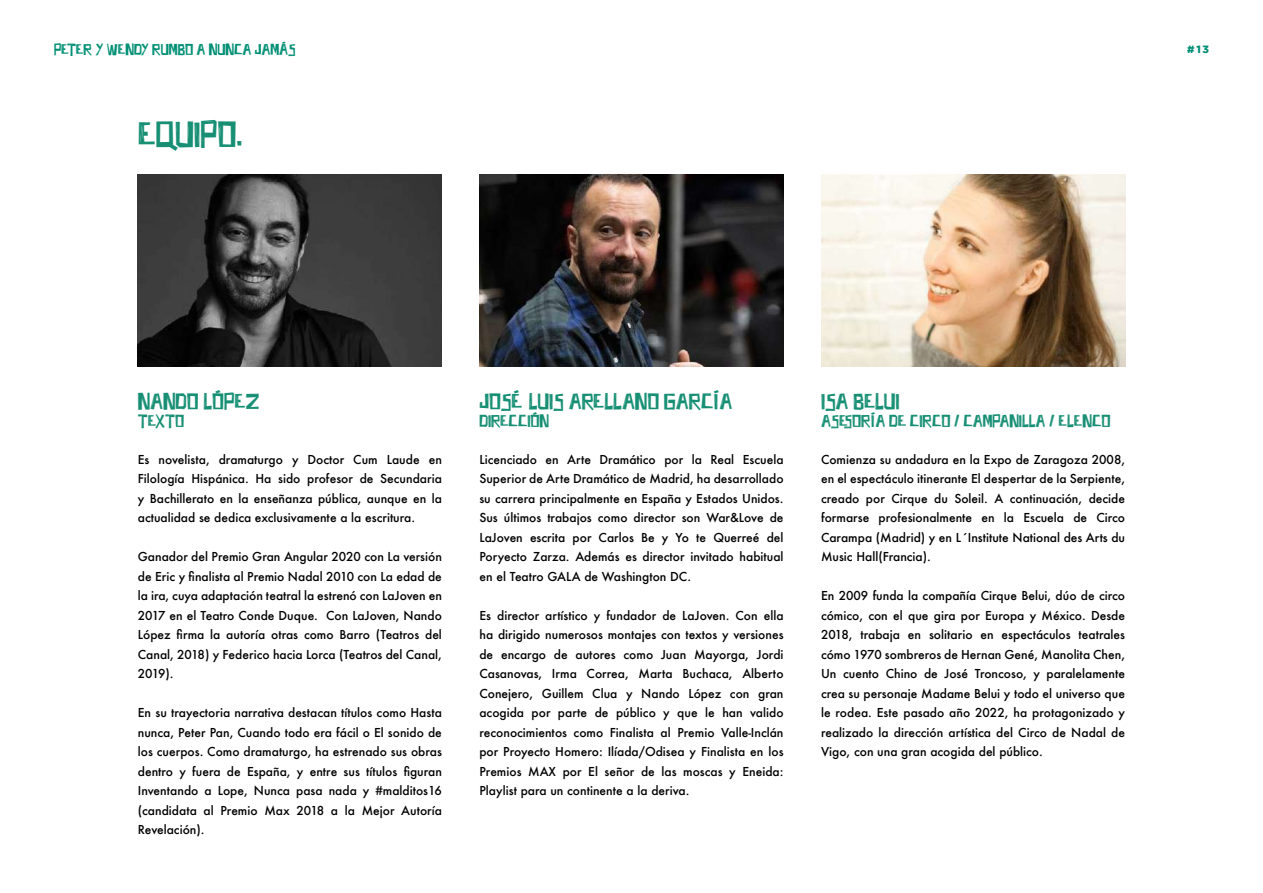
<style>
.page{position:relative;width:1263px;height:893px;background:#fff}
.page>*{position:absolute;margin:0;border:0;box-sizing:border-box;transform-origin:0 0}
.t1{font:31.5px "Fifties Movies";color:#178f74}
.t2{font:19.5px "Fifties Movies";color:#178f74}
.t3{font:15px "Fifties Movies";color:#178f74}
.t4{font:13.5px "Fifties Movies";color:#008f74}
.t5{font:500 12px/19.5px "Futura";color:#000;text-align:justify}
.t6{font:900 10.5px "Gotham";color:#008f74}
</style>
<div class="page">
<img style="left:821px;top:175px;width:304px;height:191px">
<img style="left:479px;top:175px;width:304px;height:191px">
<img style="left:138px;top:175px;width:304px;height:191px">
<p class="t4" style="left:54px;top:41px;width:243px">PETER Y WENDY RUMBO A NUNCA JAMÁS</p>
<p class="t6" style="left:1187px;top:43px;width:23px">#13</p>
<h1 class="t1" style="left:138px;top:115px;width:106px">EQUIPO.</h1>
<h2 class="t2" style="left:138px;top:390px;width:123px">NANDO LÓPEZ</h2>
<p class="t3" style="left:138px;top:412px;width:48px">TEXTO</p>
<p class="t5" style="left:138px;top:449px;width:306px">Es novelista, dramaturgo y Doctor Cum Laude en Filología Hispánica. Ha sido profesor de Secundaria y Bachillerato en la enseñanza pública, aunque en la actualidad se dedica exclusivamente a la escritura.</p>
<p class="t5" style="left:138px;top:547px;width:306px">Ganador del Premio Gran Angular 2020 con La versión de Eric y finalista al Premio Nadal 2010 con La edad de la ira, cuya adaptación teatral la estrenó con LaJoven en 2017 en el Teatro Conde Duque. Con LaJoven, Nando López firma la autoría otras como Barro (Teatros del Canal, 2018) y Federico hacia Lorca (Teatros del Canal, 2019).</p>
<p class="t5" style="left:138px;top:703px;width:306px">En su trayectoria narrativa destacan títulos como Hasta nunca, Peter Pan, Cuando todo era fácil o El sonido de los cuerpos. Como dramaturgo, ha estrenado sus obras dentro y fuera de España, y entre sus títulos figuran Inventando a Lope, Nunca pasa nada y #malditos16 (candidata al Premio Max 2018 a la Mejor Autoría Revelación).</p>
<h2 class="t2" style="left:479px;top:390px;width:255px">JOSÉ LUIS ARELLANO GARCÍA</h2>
<p class="t3" style="left:479px;top:412px;width:71px">DIRECCIÓN</p>
<p class="t5" style="left:479px;top:449px;width:306px">Licenciado en Arte Dramático por la Real Escuela Superior de Arte Dramático de Madrid, ha desarrollado su carrera principalmente en España y Estados Unidos.<br>Sus últimos trabajos como director son War&amp;Love de LaJoven escrita por Carlos Be y Yo te Querreé del Poryecto Zarza. Además es director invitado habitual en el Teatro GALA de Washington DC.</p>
<p class="t5" style="left:479px;top:605px;width:306px">Es director artístico y fundador de LaJoven. Con ella ha dirigido numerosos montajes con textos y versiones de encargo de autores como Juan Mayorga, Jordi Casanovas, Irma Correa, Marta Buchaca, Alberto Conejero, Guillem Clua y Nando López con gran acogida por parte de público y que le han valido reconocimientos como Finalista al Premio Valle-Inclán por Proyecto Homero: Ilíada/Odisea y Finalista en los Premios MAX por El señor de las moscas y Eneida:<br>Playlist para un continente a la deriva.</p>
<h2 class="t2" style="left:821px;top:390px;width:80px">ISA BELUI</h2>
<p class="t3" style="left:821px;top:412px;width:291px">ASESORÍA DE CIRCO / CAMPANILLA / ELENCO</p>
<p class="t5" style="left:821px;top:449px;width:306px">Comienza su andadura en la Expo de Zaragoza 2008, en el espectáculo itinerante El despertar de la Serpiente, creado por Cirque du Soleil. A continuación, decide formarse profesionalmente en la Escuela de Circo Carampa (Madrid) y en L´Institute National des Arts du Music Hall(Francia).</p>
<p class="t5" style="left:821px;top:586px;width:306px">En 2009 funda la compañía Cirque Belui, dúo de circo cómico, con el que gira por Europa y México. Desde 2018, trabaja en solitario en espectáculos teatrales cómo 1970 sombreros de Hernan Gené, Manolita Chen, Un cuento Chino de José Troncoso, y paralelamente crea su personaje Madame Belui y todo el universo que le rodea. Este pasado año 2022, ha protagonizado y realizado la dirección artística del Circo de Nadal de Vigo, con una gran acogida del público.</p>
</div>
